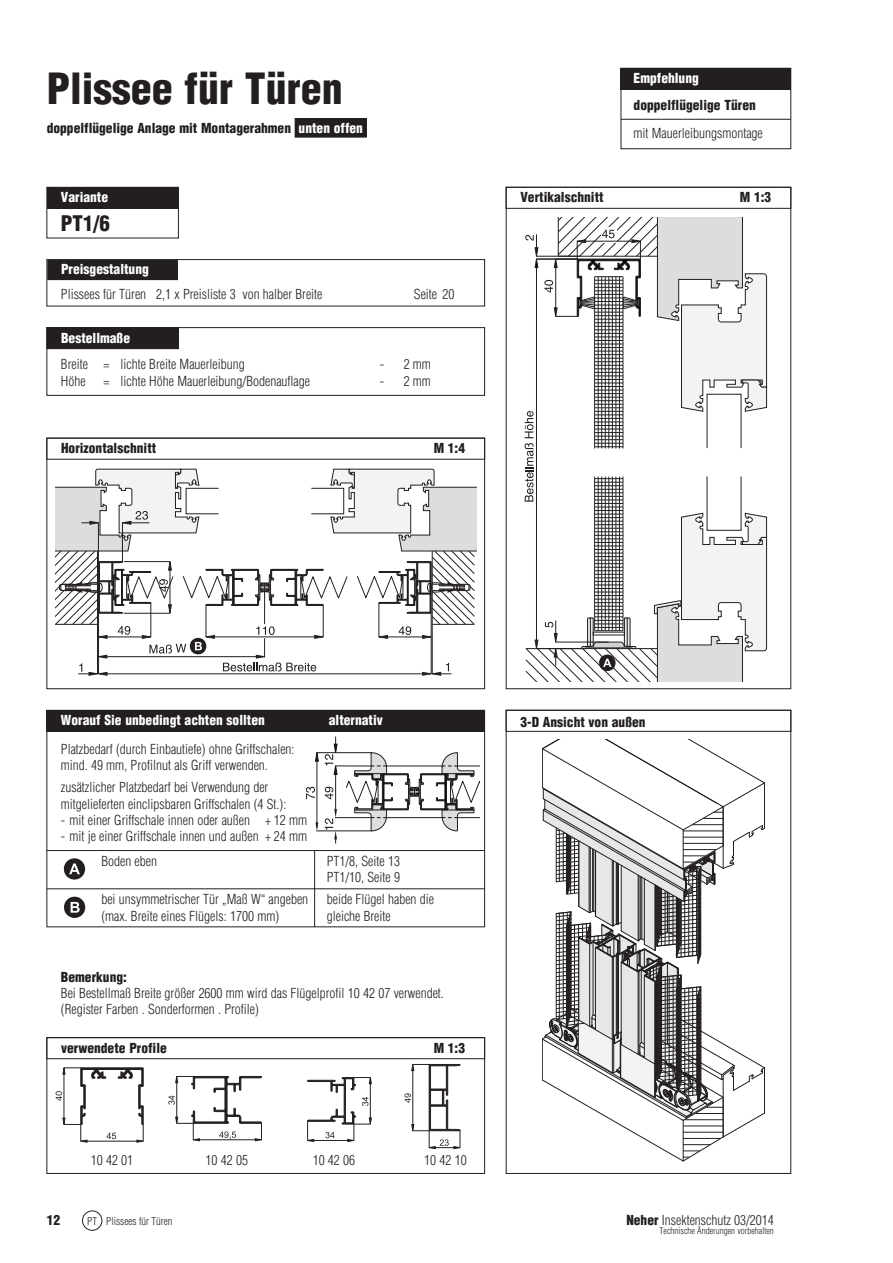
<style>
.page{position:relative;width:893px;height:1263px;background:#fff}
.page>*{position:absolute;margin:0;border:0;box-sizing:border-box;transform-origin:0 0}
.t1{font:900 condensed 42px "Helvetica";color:#231f20}
.t2{font:900 condensed 21px "Helvetica";color:#231f20}
.t3{font:300 condensed 13.5px/16.2px "Helvetica";color:#231f20}
.t4{font:900 condensed 13.5px "Helvetica";color:#231f20}
.t5{font:900 condensed 13.5px "Helvetica";color:#fff}
.t6{font:300 condensed 10.5px "Helvetica";color:#231f20}
.t7{font:300 condensed 9px "Helvetica";color:#231f20}
.s1{color:#fff}
.s2{font-weight:900}
</style>
<div class="page">
<div style="left:47px;top:438px;width:438px;height:251px;border:1px solid #231f20"></div>
<div style="left:506px;top:187px;width:285px;height:502px;border:1px solid #231f20"></div>
<div style="left:47px;top:187px;width:132px;height:21px;background:#231f20"></div>
<div style="left:47px;top:187px;width:132px;height:51px;border:1px solid #231f20"></div>
<div style="left:47px;top:328px;width:131px;height:21px;background:#231f20"></div>
<div style="left:47px;top:327px;width:438px;height:69px;border:1px solid #231f20"></div>
<div style="left:47px;top:260px;width:131px;height:21px;background:#231f20"></div>
<div style="left:47px;top:259px;width:132px;height:22px;border:1px solid #fff"></div>
<div style="left:47px;top:259px;width:438px;height:47px;border:1px solid #231f20"></div>
<svg style="left:55px;top:469px;width:421px;height:207px"></svg>
<svg style="left:524px;top:217px;width:243px;height:464px"></svg>
<div style="left:47px;top:1038px;width:438px;height:21px;border:1px solid #231f20"></div>
<div style="left:47px;top:1038px;width:438px;height:136px;border:1px solid #231f20"></div>
<svg style="left:307px;top:1077px;width:65px;height:65px"></svg>
<svg style="left:168px;top:1076px;width:94px;height:65px"></svg>
<svg style="left:56px;top:1067px;width:88px;height:76px"></svg>
<svg style="left:404px;top:1064px;width:57px;height:85px"></svg>
<div style="left:506px;top:710px;width:285px;height:464px;border:1px solid #231f20"></div>
<svg style="left:542px;top:740px;width:223px;height:421px"></svg>
<div style="left:47px;top:710px;width:438px;height:21px;background:#231f20"></div>
<div style="left:47px;top:710px;width:438px;height:217px;border:1px solid #231f20"></div>
<hr style="left:47px;top:889px;width:438px;height:1px;background:#231f20">
<svg style="left:63px;top:858px;width:23px;height:22px"></svg>
<svg style="left:64px;top:896px;width:22px;height:22px"></svg>
<hr style="left:317px;top:752px;width:55px;height:1px;background:#231f20">
<hr style="left:317px;top:831px;width:55px;height:1px;background:#231f20">
<hr style="left:317px;top:760px;width:1px;height:67px;background:#231f20">
<svg style="left:315px;top:752px;width:4px;height:10px"></svg>
<svg style="left:315px;top:822px;width:3px;height:9px"></svg>
<svg style="left:306px;top:787px;width:9px;height:12px"></svg>
<svg style="left:325px;top:737px;width:154px;height:106px"></svg>
<hr style="left:47px;top:850px;width:438px;height:1px;background:#231f20">
<hr style="left:314px;top:850px;width:1px;height:77px;background:#231f20">
<div style="left:82px;top:1211px;width:20px;height:19px;border:1px solid #231f20;border-radius:50%"></div>
<div style="left:621px;top:68px;width:170px;height:21px;background:#231f20"></div>
<div style="left:621px;top:68px;width:170px;height:81px;border:1px solid #231f20"></div>
<hr style="left:621px;top:119px;width:170px;height:1px;background:#231f20">
<div style="left:295px;top:119px;width:71px;height:18px;background:#231f20"></div>
<div style="left:295px;top:118px;width:71px;height:19px;border:1px solid #231f20"></div>
<h1 class="t1" style="left:47px;top:72px;width:298px">Plissee für Türen</h1>
<p class="t4" style="left:47px;top:122px;width:318px">doppelflügelige Anlage mit Montagerahmen <span class="s1">unten offen</span></p>
<p class="t5" style="left:633px;top:73px;width:67px">Empfehlung</p>
<p class="t4" style="left:633px;top:100px;width:124px">doppelflügelige Türen</p>
<p class="t3" style="left:633px;top:126px;width:131px">mit Mauerleibungsmontage</p>
<p class="t5" style="left:61px;top:192px;width:49px">Variante</p>
<p class="t4" style="left:520px;top:192px;width:85px">Vertikalschnitt</p>
<p class="t4" style="left:740px;top:192px;width:33px">M 1:3</p>
<h2 class="t2" style="left:61px;top:215px;width:51px">PT1/6</h2>
<p class="t5" style="left:61px;top:264px;width:89px">Preisgestaltung</p>
<p class="t3" style="left:61px;top:287px;width:263px">Plissees für Türen 2,1 x Preisliste 3 von halber Breite</p>
<p class="t3" style="left:414px;top:287px;width:42px">Seite 20</p>
<p class="t5" style="left:61px;top:332px;width:70px">Bestellmaße</p>
<p class="t3" style="left:61px;top:358px;width:185px">Breite = lichte Breite Mauerleibung</p>
<p class="t3" style="left:380px;top:358px;width:53px">- 2 mm</p>
<p class="t3" style="left:61px;top:374px;width:26px">Höhe</p>
<p class="t3" style="left:104px;top:374px;width:208px">= lichte Höhe Mauerleibung/Bodenauflage</p>
<p class="t3" style="left:380px;top:374px;width:53px">- 2 mm</p>
<p class="t4" style="left:61px;top:443px;width:97px">Horizontalschnitt</p>
<p class="t4" style="left:434px;top:443px;width:33px">M 1:4</p>
<p class="t5" style="left:61px;top:715px;width:205px">Worauf Sie unbedingt achten sollten</p>
<p class="t5" style="left:329px;top:715px;width:55px">alternativ</p>
<p class="t3" style="left:61px;top:742px;width:235px">Platzbedarf (durch Einbautiefe) ohne Griffschalen: mind. 49 mm, Profilnut als Griff verwenden.</p>
<p class="t3" style="left:61px;top:780px;width:227px">zusätzlicher Platzbedarf bei Verwendung der mitgelieferten einclipsbaren Griffschalen (4 St.):</p>
<p class="t3" style="left:61px;top:813px;width:248px">- mit einer Griffschale innen oder außen + 12 mm</p>
<p class="t3" style="left:101px;top:825px;width:207px;line-height:25.2px;text-indent:-40px">- mit je einer Griffschale innen und außen + 24 mm<br>Boden eben</p>
<p class="t3" style="left:327px;top:854px;width:75px">PT1/8, Seite 13<br>PT1/10, Seite 9</p>
<p class="t3" style="left:101px;top:892px;width:208px">bei unsymmetrischer Tür „Maß W“ angeben</p>
<p class="t3" style="left:327px;top:892px;width:109px">beide Flügel haben die</p>
<p class="t3" style="left:101px;top:909px;width:179px">(max. Breite eines Flügels: 1700 mm)</p>
<p class="t3" style="left:327px;top:909px;width:66px">gleiche Breite</p>
<p class="t4" style="left:61px;top:972px;width:68px">Bemerkung:</p>
<p class="t3" style="left:61px;top:986px;width:384px">Bei Bestellmaß Breite größer 2600 mm wird das Flügelprofil 10 42 07 verwendet. (Register Farben . Sonderformen . Profile)</p>
<p class="t4" style="left:61px;top:1042px;width:107px">verwendete Profile</p>
<p class="t4" style="left:434px;top:1042px;width:33px">M 1:3</p>
<p class="t3" style="left:91px;top:1153px;width:44px">10 42 01</p>
<p class="t3" style="left:206px;top:1153px;width:44px">10 42 05</p>
<p class="t3" style="left:313px;top:1153px;width:44px">10 42 06</p>
<p class="t3" style="left:424px;top:1153px;width:44px">10 42 10</p>
<p class="t4" style="left:47px;top:1215px;width:15px">12</p>
<p class="t6" style="left:87px;top:1217px;width:87px">PT Plissees für Türen</p>
<p class="t4" style="left:520px;top:717px;width:127px">3-D Ansicht von außen</p>
<p class="t3" style="left:626px;top:1213px;width:149px"><span class="s2">Neher</span> Insektenschutz 03/2014</p>
<p class="t7" style="left:659px;top:1227px;width:116px">Technische Änderungen vorbehalten</p>
</div>
